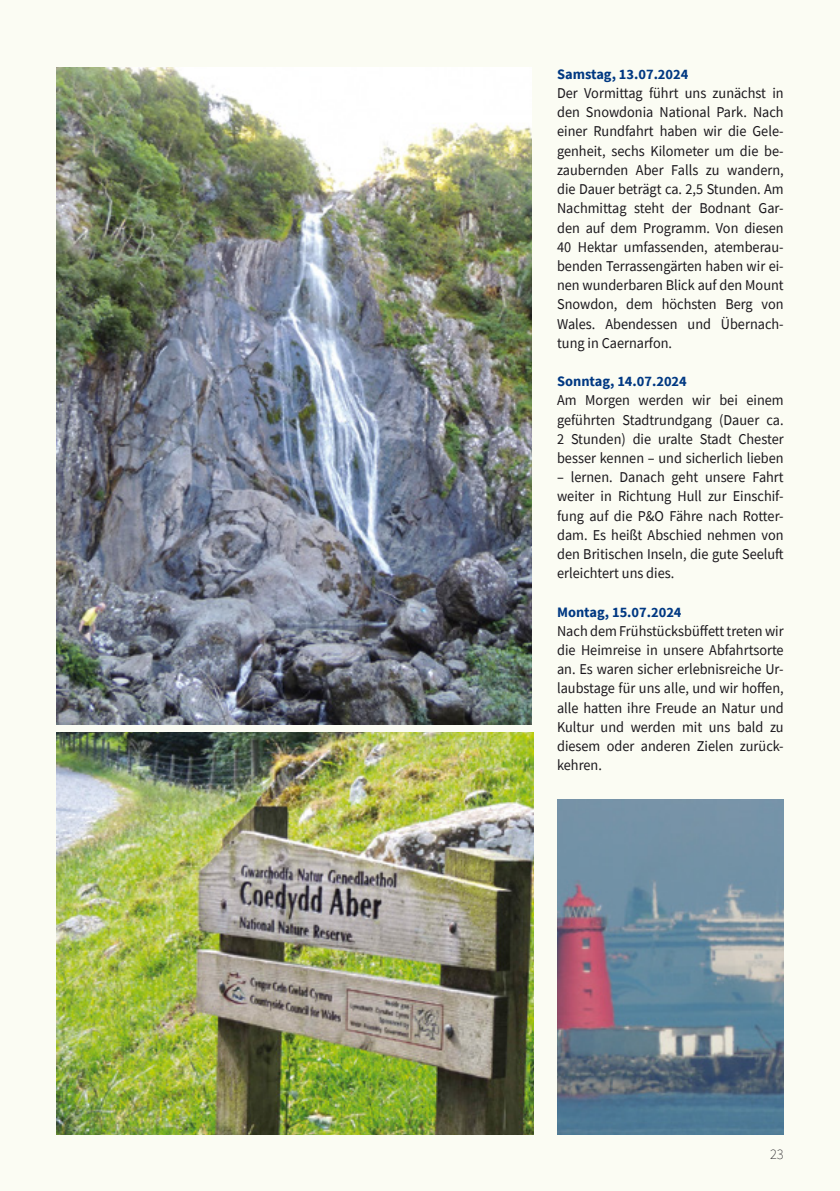
<style>
.page{position:relative;width:840px;height:1191px;background:#fff}
.page>*{position:absolute;margin:0;border:0;box-sizing:border-box;transform-origin:0 0}
.t1{font:15px/19.2px "Source Sans Pro";color:#1a171c;text-align:justify;scale:.95 1}
.t2{font:700 14.4px "Source Sans Pro";color:#003882}
.t3{font:200 14.4px "Source Sans Pro";color:#1a171c}
</style>
<div class="page">
<div style="left:0;top:0;width:839px;height:1191px;background:#fbfcf3"></div>
<img style="left:57px;top:733px;width:475px;height:401px">
<img style="left:57px;top:68px;width:474px;height:656px">
<img style="left:557px;top:799px;width:225px;height:335px">
<p class="t2" style="left:556px;top:64px;width:133px">Samstag, 13.07.2024</p>
<p class="t1" style="left:556px;top:83px;width:240px">Der Vormittag führt uns zunächst in den Snowdonia National Park. Nach einer Rundfahrt haben wir die Gele&shy;genheit, sechs Kilometer um die be&shy;zaubernden Aber Falls zu wandern, die Dauer beträgt ca. 2,5 Stunden. Am Nachmittag steht der Bodnant Gar&shy;den auf dem Programm. Von diesen 40 Hektar umfassenden, atemberau&shy;benden Terrassengärten haben wir ei&shy;nen wunderbaren Blick auf den Mount Snowdon, dem höchsten Berg von Wales. Abendessen und Übernach&shy;tung in Caernarfon.</p>
<p class="t2" style="left:556px;top:372px;width:131px">Sonntag, 14.07.2024</p>
<p class="t1" style="left:556px;top:391px;width:240px">Am Morgen werden wir bei einem geführten Stadtrundgang (Dauer ca.<br>2 Stunden) die uralte Stadt Chester besser kennen – und sicherlich lieben</p>
<p class="t1" style="left:556px;top:467px;width:240px">– lernen. Danach geht unsere Fahrt weiter in Richtung Hull zur Einschif&shy;fung auf die P&amp;O Fähre nach Rotter&shy;dam. Es heißt Abschied nehmen von den Britischen Inseln, die gute Seeluft erleichtert uns dies.</p>
<p class="t2" style="left:556px;top:602px;width:126px">Montag, 15.07.2024</p>
<p class="t1" style="left:556px;top:621px;width:240px">Nach dem Frühstücksbüffett treten wir die Heimreise in unsere Abfahrtsorte an. Es waren sicher erlebnisreiche Ur&shy;laubstage für uns alle, und wir hoffen, alle hatten ihre Freude an Natur und Kultur und werden mit uns bald zu diesem oder anderen Zielen zurück&shy;kehren.</p>
<p class="t3" style="left:769px;top:1145px;width:15px">23</p>
</div>
